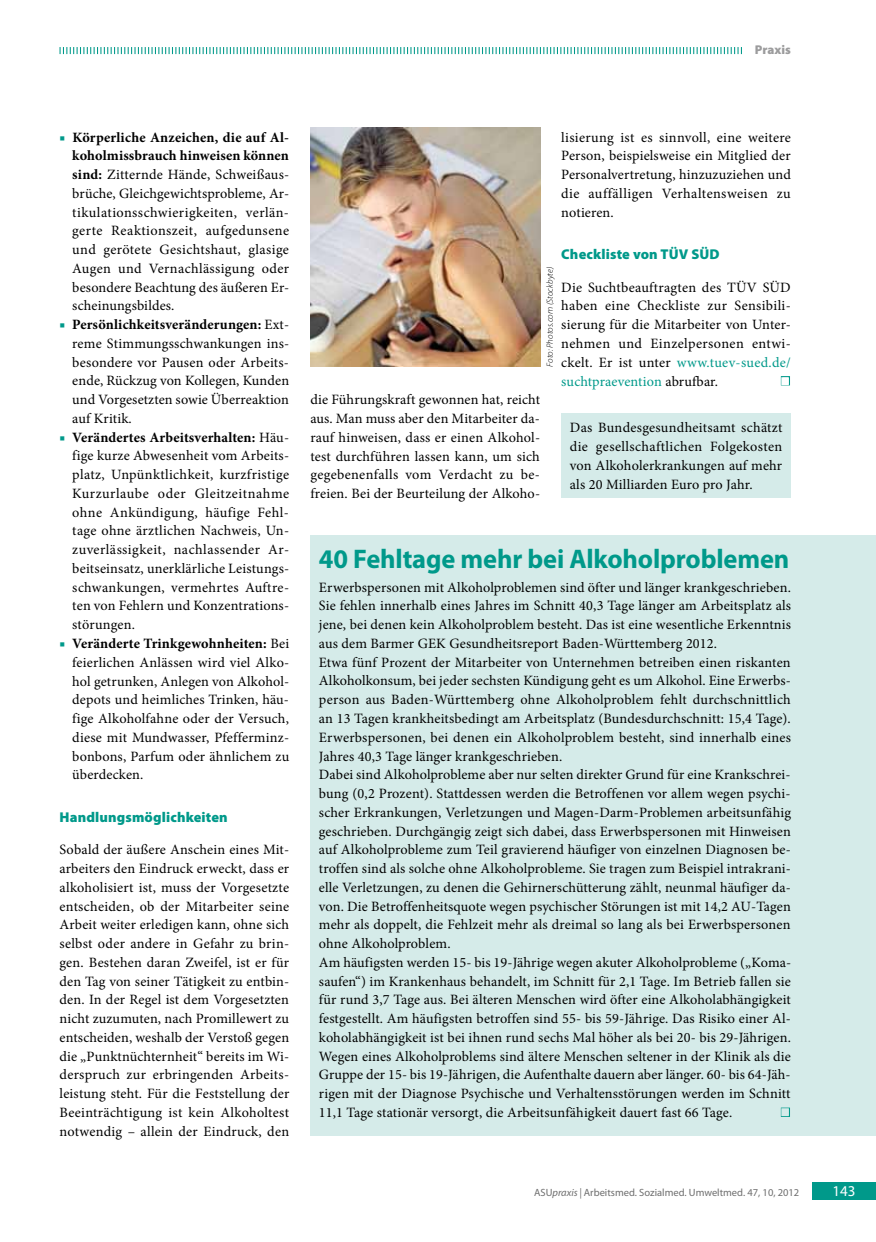
<style>
.page{position:relative;width:876px;height:1242px;background:#fff}
.page>*{position:absolute;margin:0;border:0;box-sizing:border-box;transform-origin:0 0}
.t1{font:700 27px "Myriad Pro";letter-spacing:-.005em;color:#00998a}
.t2{font:27px "Minion Pro";color:#fff}
.t3{font:27px "Minion Pro";color:#d5ebe9}
.t4{font:15px "Myriad Pro";color:#fff}
.t5{font:14.25px/18.8px "Minion Pro";letter-spacing:.01em;color:#000;text-align:justify}
.t6{font:900 14.25px "Myriad Pro";letter-spacing:.01em;color:#00998a}
.t7{font:900 12.75px "Myriad Pro";color:#9c9c9d}
.t8{font:10.5px "Myriad Pro";color:#6e6e6e}
.t9{font:italic 300 9px "Myriad Pro";letter-spacing:.005em;color:#000}
.s1{color:#00998a}
.s2{font-weight:700}
.s3{font-style:italic}
</style>
<div class="page">
<div style="left:812px;top:1182px;width:64px;height:17px;background:#00998a"></div>
<div style="left:781px;top:376px;width:9px;height:9px;border:2px solid #00998a"></div>
<div style="left:561px;top:413px;width:230px;height:85px;background:#d5ebe9"></div>
<img style="left:310px;top:128px;width:230px;height:238px">
<div style="left:310px;top:535px;width:566px;height:600px;background:#d5ebe9"></div>
<div style="left:781px;top:1107px;width:9px;height:10px;border:2px solid #00998a"></div>
<svg style="left:60px;top:47px;width:682px;height:7px"></svg>
<p class="t7" style="left:755px;top:43px;width:37px">Praxis</p>
<p class="t5" style="left:72px;top:128px;width:218px;text-indent:-13px"><span class="s1">■</span> <span class="s2">Körperliche Anzeichen, die auf Al&shy;koholmissbrauch hinweisen können sind:</span> Zitternde Hände, Schweißaus&shy;brüche, Gleichgewichtsprobleme, Ar&shy;tikulationsschwierigkeiten, verlän&shy;gerte Reaktionszeit, aufgedunsene und gerötete Gesichtshaut, glasige Augen und Vernachlässigung oder besondere Beachtung des äußeren Er&shy;scheinungsbildes.</p>
<p class="t5" style="left:72px;top:315px;width:218px;text-indent:-13px"><span class="s1">■</span> <span class="s2">Persönlichkeitsveränderungen:</span> Ext&shy;reme Stimmungsschwankungen ins&shy;besondere vor Pausen oder Arbeits&shy;ende, Rückzug von Kollegen, Kunden und Vorgesetzten sowie Überreaktion auf Kritik.</p>
<p class="t5" style="left:72px;top:428px;width:219px;text-indent:-13px"><span class="s1">■</span> <span class="s2">Verändertes Arbeitsverhalten:</span> Häu&shy;fige kurze Abwesenheit vom Arbeits&shy;platz, Unpünktlichkeit, kurzfristige Kurzurlaube oder Gleitzeitnahme ohne Ankündigung, häufige Fehl&shy;tage ohne ärztlichen Nachweis, Un&shy;zuverlässigkeit, nachlassender Ar&shy;beitseinsatz, unerklärliche Leistungs&shy;schwankungen, vermehrtes Auftre&shy;ten von Fehlern und Konzentrations&shy;störungen.</p>
<p class="t5" style="left:72px;top:634px;width:218px;text-indent:-13px"><span class="s1">■</span> <span class="s2">Veränderte Trinkgewohnheiten:</span> Bei feierlichen Anlässen wird viel Alko&shy;hol getrunken, Anlegen von Alkohol&shy;depots und heimliches Trinken, häu&shy;fige Alkoholfahne oder der Versuch, diese mit Mundwasser, Pfefferminz&shy;bonbons, Parfum oder ähnlichem zu überdecken.</p>
<p class="t6" style="left:60px;top:809px;width:170px">Handlungsmöglichkeiten</p>
<p class="t5" style="left:60px;top:840px;width:231px">Sobald der äußere Anschein eines Mit&shy;arbeiters den Eindruck erweckt, dass er alkoholisiert ist, muss der Vorgesetzte entscheiden, ob der Mitarbeiter seine Arbeit weiter erledigen kann, ohne sich selbst oder andere in Gefahr zu brin&shy;gen. Bestehen daran Zweifel, ist er für den Tag von seiner Tätigkeit zu entbin&shy;den. In der Regel ist dem Vorgesetzten nicht zuzumuten, nach Promillewert zu entscheiden, weshalb der Verstoß gegen die „Punktnüchternheit“ bereits im Wi&shy;derspruch zur erbringenden Arbeits&shy;leistung steht. Für die Feststellung der Beeinträchtigung ist kein Alkoholtest notwendig – allein der Eindruck, den</p>
<p class="t5" style="left:561px;top:128px;width:231px">lisierung ist es sinnvoll, eine weitere Person, beispielsweise ein Mitglied der Personalvertretung, hinzuzuziehen und die auffälligen Verhaltensweisen zu notieren.</p>
<p class="t6" style="left:561px;top:246px;width:160px">Checkliste von TÜV SÜD</p>
<p class="t5" style="left:561px;top:278px;width:231px">Die Suchtbeauftragten des TÜV SÜD haben eine Checkliste zur Sensibili&shy;sierung für die Mitarbeiter von Unter&shy;nehmen und Einzelpersonen entwi&shy;ckelt. Er ist unter <span class="s1">www.tuev-sued.de/ suchtpraevention</span> abrufbar.</p>
<p class="t9" style="left:545px;top:366px;width:102px;rotate:-90deg">Foto: Photos.com (Stockbyte)</p>
<h1 class="t2" style="left:780px;top:361px;width:12px">■</h1>
<p class="t5" style="left:570px;top:418px;width:214px">Das Bundesgesundheitsamt schätzt die gesellschaftlichen Folgekosten von Alkoholerkrankungen auf mehr als 20 Milliarden Euro pro Jahr.</p>
<p class="t5" style="left:310px;top:390px;width:231px">die Führungskraft gewonnen hat, reicht aus. Man muss aber den Mitarbeiter da&shy;rauf hinweisen, dass er einen Alkohol&shy;test durchführen lassen kann, um sich gegebenenfalls vom Verdacht zu be&shy;freien. Bei der Beurteilung der Alkoho-</p>
<h1 class="t1" style="left:319px;top:544px;width:472px">40 Fehltage mehr bei Alkoholproblemen</h1>
<p class="t5" style="left:319px;top:578px;width:474px;text-align:left">Erwerbspersonen mit Alkoholproblemen sind öfter und länger krankgeschrieben.<br>Sie fehlen innerhalb eines Jahres im Schnitt 40,3 Tage länger am Arbeitsplatz als jene, bei denen kein Alkoholproblem besteht. Das ist eine wesentliche Erkenntnis aus dem Barmer GEK Gesundheitsreport Baden-Württemberg 2012.<br>Etwa fünf Prozent der Mitarbeiter von Unternehmen betreiben einen riskanten Alkoholkonsum, bei jeder sechsten Kündigung geht es um Alkohol. Eine Erwerbs&shy;person aus Baden-Württemberg ohne Alkoholproblem fehlt durchschnittlich an 13 Tagen krankheitsbedingt am Arbeitsplatz (Bundesdurchschnitt: 15,4 Tage).<br>Erwerbspersonen, bei denen ein Alkoholproblem besteht, sind innerhalb eines Jahres 40,3 Tage länger krankgeschrieben.<br>Dabei sind Alkoholprobleme aber nur selten direkter Grund für eine Krankschrei&shy;bung (0,2 Prozent). Stattdessen werden die Betroffenen vor allem wegen psychi&shy;scher Erkrankungen, Verletzungen und Magen-Darm-Problemen arbeitsunfähig geschrieben. Durchgängig zeigt sich dabei, dass Erwerbspersonen mit Hinweisen auf Alkoholprobleme zum Teil gravierend häufiger von einzelnen Diagnosen be&shy;troffen sind als solche ohne Alkoholprobleme. Sie tragen zum Beispiel intrakrani&shy;elle Verletzungen, zu denen die Gehirnerschütterung zählt, neunmal häufiger da&shy;von. Die Betroffenheitsquote wegen psychischer Störungen ist mit 14,2 AU-Tagen mehr als doppelt, die Fehlzeit mehr als dreimal so lang als bei Erwerbspersonen ohne Alkoholproblem.<br>Am häufigsten werden 15- bis 19-Jährige wegen akuter Alkoholprobleme („Koma&shy;saufen“) im Krankenhaus behandelt, im Schnitt für 2,1 Tage. Im Betrieb fallen sie für rund 3,7 Tage aus. Bei älteren Menschen wird öfter eine Alkoholabhängigkeit festgestellt. Am häufigsten betroffen sind 55- bis 59-Jährige. Das Risiko einer Al&shy;koholabhängigkeit ist bei ihnen rund sechs Mal höher als bei 20- bis 29-Jährigen.<br>Wegen eines Alkoholproblems sind ältere Menschen seltener in der Klinik als die Gruppe der 15- bis 19-Jährigen, die Aufenthalte dauern aber länger. 60- bis 64-Jäh&shy;rigen mit der Diagnose Psychische und Verhaltensstörungen werden im Schnitt 11,1 Tage stationär versorgt, die Arbeitsunfähigkeit dauert fast 66 Tage.</p>
<h1 class="t3" style="left:780px;top:1092px;width:12px">■</h1>
<p class="t8" style="left:534px;top:1186px;width:267px">ASU<span class="s3">praxis |</span> Arbeitsmed. Sozialmed. Umweltmed. 47, 10, 2012</p>
<p class="t4" style="left:832px;top:1182px;width:25px">143</p>
</div>
